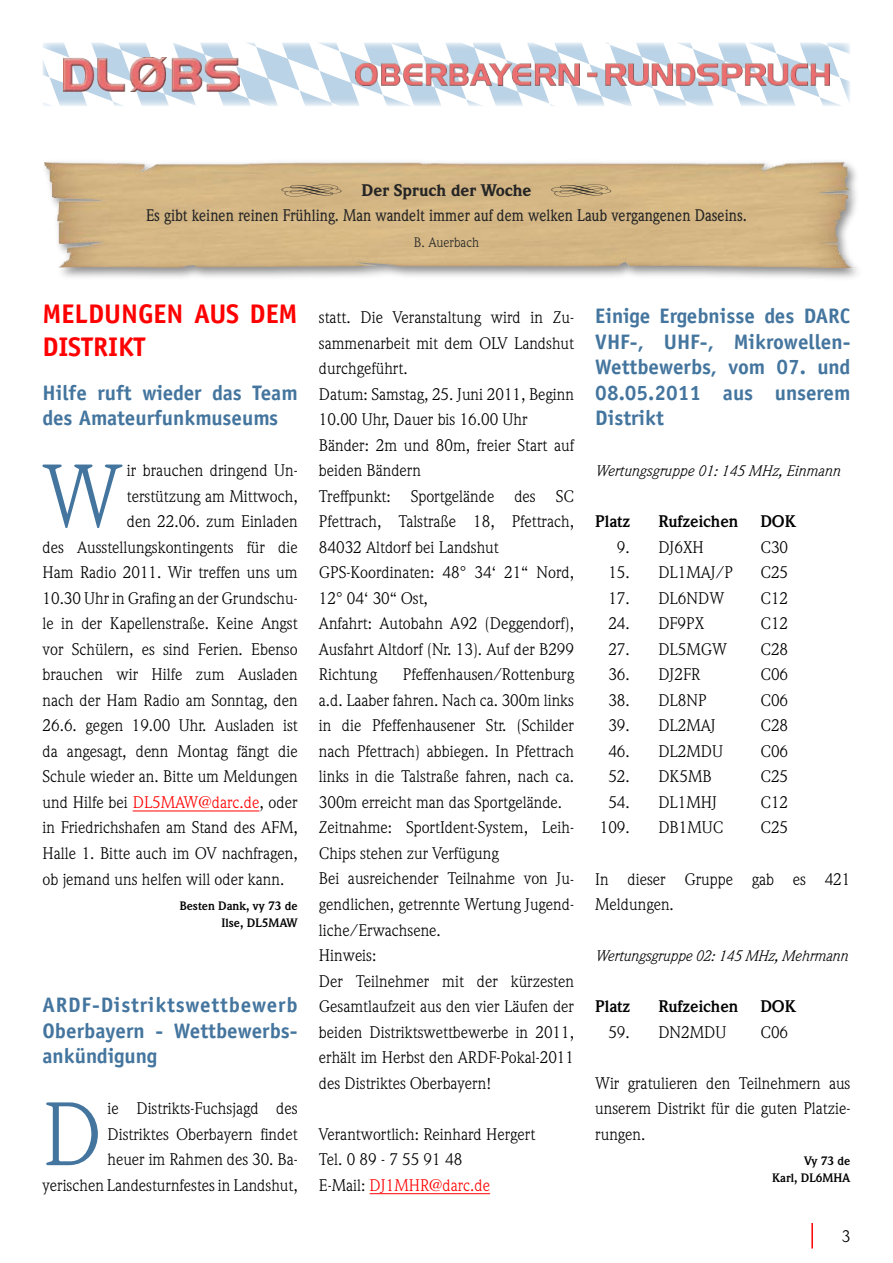
<style>
.page{position:relative;width:893px;height:1263px;background:#fff}
.page>*{position:absolute;margin:0;border:0;box-sizing:border-box;transform-origin:0 0}
.t1{font:88.2px "Weidemann LT";color:#44759e}
.t2{font:700 27px/32.4px "Officina Sans LT";color:#f00}
.t3{font:700 21px/25.5px "Officina Sans LT";color:#44759e;text-align:justify}
.t4{font:16.5px/25.5px "Weidemann LT";color:#000}
.t5{font:500 16.5px/25.5px "Weidemann LT";color:#252525;text-align:center;scale:.9 1}
.t6{font:700 16.5px "Weidemann LT";color:#000}
.t7{font:italic 15px "Weidemann LT";letter-spacing:-.01em;color:#000}
.t8{font:13.5px "Weidemann LT";color:#252525}
.t9{font:700 12px/16.5px "Weidemann LT";color:#000;text-align:right}
.s1{font-family:"Type Embellishments One Let Plain";font-weight:400}
.s2{font-weight:900}
.s3{color:#f00}
</style>
<div class="page">
<div style="left:39px;top:157px;width:830px;height:125px;background:#000;opacity:.6"></div>
<img style="left:43px;top:162px;width:819px;height:106px">
<hr style="left:811px;top:1223px;width:2px;height:25px;background:#f00">
<svg style="left:43px;top:43px;width:807px;height:63px"></svg>
<img style="left:355px;top:64px;width:474px;height:21px">
<img style="left:64px;top:57px;width:175px;height:34px">
<hr style="left:133px;top:810px;width:126px;height:1px;background:#f00">
<hr style="left:370px;top:1193px;width:120px;height:1px;background:#f00">
<p class="t5" style="left:146px;top:177px;width:669px"><span class="s1">5</span> <span class="s2">Der Spruch der Woche</span> <span class="s1">5<br></span>Es gibt keinen reinen Frühling. Man wandelt immer auf dem welken Laub vergangenen Daseins.</p>
<p class="t8" style="left:414px;top:234px;width:67px">B. Auerbach</p>
<h2 class="t2" style="left:43px;top:297px;width:257px">MELDUNGEN AUS DEM<br>DISTRIKT</h2>
<p class="t3" style="left:43px;top:380px;width:257px">Hilfe ruft wieder das Team des Amateurfunkmuseums</p>
<h1 class="t1" style="left:43px;top:445px;width:81px">W</h1>
<p class="t4" style="left:127px;top:458px;width:172px">ir brauchen dringend Un-</p>
<p class="t4" style="left:127px;top:483px;width:172px">terstützung am Mittwoch,</p>
<p class="t4" style="left:127px;top:509px;width:172px">den 22 .06. zum Einladen</p>
<p class="t4" style="left:43px;top:534px;width:257px">des Ausstellungskontingents für die</p>
<p class="t4" style="left:43px;top:560px;width:257px">Ham Radio 2 011. Wir treffen uns um</p>
<p class="t4" style="left:43px;top:585px;width:257px">10.30 Uhr in Grafing an der Grundschu-</p>
<p class="t4" style="left:43px;top:611px;width:257px">le in der Kapellenstraße. Keine Angst</p>
<p class="t4" style="left:43px;top:636px;width:257px">vor Schülern, es sind Ferien. Ebenso</p>
<p class="t4" style="left:43px;top:662px;width:257px">brauchen wir Hilfe zum Ausladen</p>
<p class="t4" style="left:43px;top:687px;width:257px">nach der Ham Radio am Sonntag, den</p>
<p class="t4" style="left:43px;top:713px;width:257px">26.6. gegen 19.00 Uhr. Ausladen ist</p>
<p class="t4" style="left:43px;top:738px;width:257px">da angesagt, denn Montag fängt die</p>
<p class="t4" style="left:43px;top:764px;width:257px">Schule wieder an. Bitte um Meldungen</p>
<p class="t4" style="left:43px;top:789px;width:257px">und Hilfe bei <span class="s3">DL5MAW@darc.de</span>, oder</p>
<p class="t4" style="left:43px;top:815px;width:257px">in Friedrichshafen am Stand des AFM,</p>
<p class="t4" style="left:43px;top:840px;width:257px">Halle 1. Bitte auch im OV nachfragen,</p>
<p class="t4" style="left:42px;top:866px;width:243px">ob jemand uns helfen will oder kann.</p>
<p class="t9" style="left:180px;top:898px;width:119px">Besten Dank, vy 73 de<br>Ilse, DL5MAW</p>
<p class="t3" style="left:43px;top:992px;width:257px">ARDF-Distriktswettbewerb Oberbayern - Wettbewerbs&shy;ankündigung</p>
<h1 class="t1" style="left:43px;top:1083px;width:62px">D</h1>
<p class="t4" style="left:43px;top:1095px;width:257px;text-align:right">ie Distrikts-Fuchsjagd des<br>Distriktes Oberbayern findet<br>heuer im Rahmen des 30. Ba&shy;yerischen Landesturnfestes in Landshut,</p>
<p class="t4" style="left:319px;top:305px;width:257px">statt. Die Veranstaltung wird in Zu&shy;sammenarbeit mit dem OLV Landshut durchgeführt.<br>Datum: Samstag, 25. Juni 2011, Beginn<br>10.00 Uhr, Dauer bis 16.00 Uhr<br>Bänder: 2m und 80m, freier Start auf beiden Bändern<br>Treffpunkt: Sportgelände des SC<br>Pfettrach, Talstraße 18, Pfettrach,<br>84032 Altdorf bei Landshut<br>GPS-Koordinaten: 48° 34‘ 2 1‘‘ Nord,<br>12° 04‘ 30‘‘ Ost,<br>Anfahrt: Autobahn A92 (Deggendorf),<br>Ausfahrt Altdorf (Nr. 13). Auf der B299<br>Richtung</p>
<p class="t4" style="left:319px;top:662px;width:257px;text-indent:84px">Pfeffenhausen/Rottenburg a.d. Laaber fahren. Nach ca. 300m links in die Pfeffenhausener Str. (Schilder nach Pfettrach) abbiegen. In Pfettrach links in die Talstraße fahren, nach ca.<br>300m erreicht man das Sportgelände.<br>Zeitnahme: SportIdent-System, Leih-Chips stehen zur Verfügung<br>Bei ausreichender Teilnahme von Ju&shy;gendlichen, getrennte Wertung Jugend&shy;liche/Erwachsene.<br>Hinweis:<br>Der Teilnehmer mit der kürzesten Gesamtlaufzeit aus den vier Läufen der beiden Distriktswettbewerbe in 2 011, erhält im Herbst den ARDF-Pokal-2011 des Distriktes Oberbayern!</p>
<p class="t4" style="left:319px;top:1121px;width:218px">Verantwortlich: Reinhard Hergert<br>Tel. 0 89 - 7 55 91 48<br>E-Mail: <span class="s3">DJ1MHR@darc.de</span></p>
<p class="t3" style="left:595px;top:303px;width:257px">Einige Ergebnisse des DARC VHF-, UHF-, Mikrowellen-Wettbewerbs, vom 07. und 08.05.2011 aus unserem Distrikt</p>
<p class="t7" style="left:595px;top:462px;width:246px">Wertungsgruppe 01: 145 MHz, Einmann</p>
<p class="t6" style="left:595px;top:512px;width:36px">Platz</p>
<p class="t6" style="left:658px;top:512px;width:82px">Rufzeichen</p>
<p class="t6" style="left:760px;top:512px;width:37px">DOK</p>
<p class="t4" style="left:617px;top:534px;width:88px">9. DJ6XH</p>
<p class="t4" style="left:760px;top:534px;width:29px">C30</p>
<p class="t4" style="left:608px;top:560px;width:23px">15.</p>
<p class="t4" style="left:658px;top:560px;width:76px">DL1MAJ/P</p>
<p class="t4" style="left:760px;top:560px;width:29px">C25</p>
<p class="t4" style="left:608px;top:585px;width:23px">17.</p>
<p class="t4" style="left:658px;top:585px;width:68px">DL6NDW</p>
<p class="t4" style="left:760px;top:585px;width:28px">C12</p>
<p class="t4" style="left:608px;top:611px;width:97px">24. DF9PX</p>
<p class="t4" style="left:760px;top:611px;width:25px">C12</p>
<p class="t4" style="left:608px;top:636px;width:120px">27. DL5MGW</p>
<p class="t4" style="left:760px;top:636px;width:29px">C28</p>
<p class="t4" style="left:608px;top:662px;width:23px">36.</p>
<p class="t4" style="left:658px;top:662px;width:43px">DJ2FR</p>
<p class="t4" style="left:760px;top:662px;width:29px">C06</p>
<p class="t4" style="left:608px;top:687px;width:23px">38.</p>
<p class="t4" style="left:658px;top:687px;width:50px">DL8NP</p>
<p class="t4" style="left:760px;top:687px;width:29px">C06</p>
<p class="t4" style="left:608px;top:713px;width:23px">39.</p>
<p class="t4" style="left:658px;top:713px;width:59px">DL2MAJ</p>
<p class="t4" style="left:760px;top:713px;width:29px">C28</p>
<p class="t4" style="left:608px;top:738px;width:23px">46.</p>
<p class="t4" style="left:658px;top:738px;width:66px">DL2MDU</p>
<p class="t4" style="left:760px;top:738px;width:29px">C06</p>
<p class="t4" style="left:608px;top:764px;width:23px">52.</p>
<p class="t4" style="left:658px;top:764px;width:55px">DK5MB</p>
<p class="t4" style="left:760px;top:764px;width:29px">C25</p>
<p class="t4" style="left:608px;top:789px;width:23px">54.</p>
<p class="t4" style="left:658px;top:789px;width:60px">DL1MHJ</p>
<p class="t4" style="left:760px;top:789px;width:28px">C12</p>
<p class="t4" style="left:600px;top:815px;width:32px">109.</p>
<p class="t4" style="left:658px;top:815px;width:67px">DB1MUC</p>
<p class="t4" style="left:760px;top:815px;width:29px">C25</p>
<p class="t4" style="left:595px;top:866px;width:257px">In dieser Gruppe gab es 421<br>Meldungen.</p>
<p class="t7" style="left:595px;top:947px;width:254px">Wertungsgruppe 02: 145 MHz, Mehrmann</p>
<p class="t6" style="left:595px;top:997px;width:36px">Platz</p>
<p class="t6" style="left:658px;top:997px;width:82px">Rufzeichen</p>
<p class="t6" style="left:760px;top:997px;width:37px">DOK</p>
<p class="t4" style="left:608px;top:1019px;width:23px">59.</p>
<p class="t4" style="left:658px;top:1019px;width:70px">DN2MDU</p>
<p class="t4" style="left:760px;top:1019px;width:29px">C06</p>
<p class="t4" style="left:595px;top:1070px;width:257px;text-align:justify">Wir gratulieren den Teilnehmern aus unserem Distrikt für die guten Platzie&shy;rungen.</p>
<p class="t9" style="left:772px;top:1153px;width:80px">Vy 73 de<br>Karl, DL6MHA</p>
</div>
